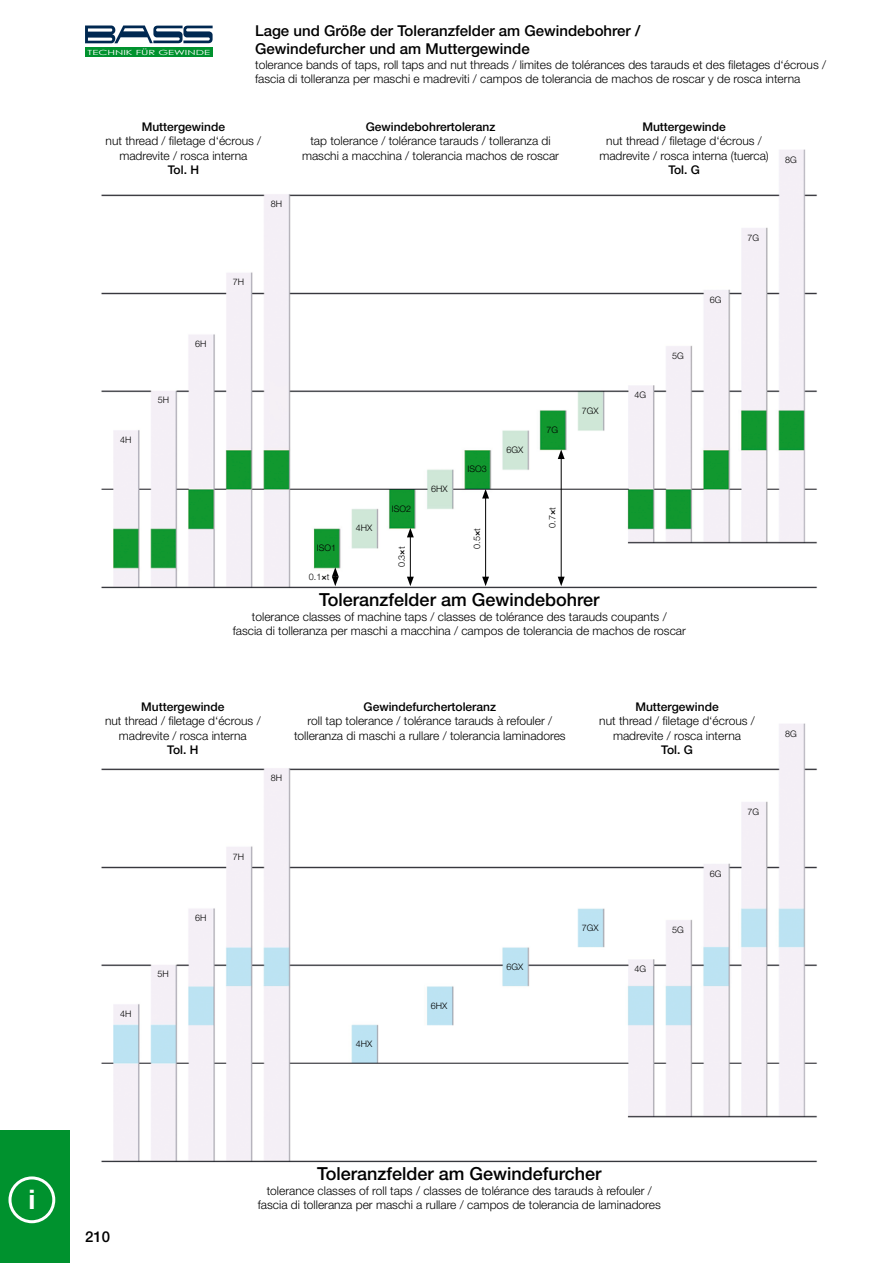
<style>
.page{position:relative;width:893px;height:1263px;background:#fff}
.page>*{position:absolute;margin:0;border:0;box-sizing:border-box;transform-origin:0 0}
.t1{font:700 27px "Helvetica Neue LT Std";color:#fff}
.t2{font:500 18px "Helvetica Neue LT Std";color:#000}
.t3{font:500 15px/18px "Helvetica Neue LT Std";color:#000}
.t4{font:300 12px/14.4px "Helvetica Neue LT Std";color:#000;text-align:center}
.t5{font:500 12px "Helvetica Neue LT Std";color:#000}
.t6{font:300 9px "Helvetica Neue LT Std";color:#000}
.t7{font:7.05px "Century Gothic";color:#fff;scale:1.58 1}
.s1{font-weight:500}
</style>
<div class="page">
<div style="left:85px;top:47px;width:128px;height:10px;background:#00922e"></div>
<svg style="left:85px;top:26px;width:128px;height:17px"></svg>
<div style="left:0;top:1130px;width:70px;height:133px;background:#00922e"></div>
<div style="left:9px;top:1176px;width:46px;height:47px;border:3px solid #fff;border-radius:50%"></div>
<img style="left:101px;top:149px;width:716px;height:440px">
<img style="left:101px;top:723px;width:716px;height:440px">
<hr style="left:561px;top:457px;width:1px;height:122px;background:#000">
<svg style="left:558px;top:449px;width:7px;height:10px"></svg>
<svg style="left:558px;top:577px;width:7px;height:9px"></svg>
<hr style="left:485px;top:496px;width:1px;height:83px;background:#000">
<svg style="left:482px;top:489px;width:7px;height:9px"></svg>
<svg style="left:482px;top:577px;width:7px;height:9px"></svg>
<hr style="left:410px;top:535px;width:1px;height:44px;background:#000">
<svg style="left:407px;top:528px;width:7px;height:9px"></svg>
<svg style="left:407px;top:577px;width:7px;height:9px"></svg>
<svg style="left:332px;top:567px;width:7px;height:19px"></svg>
<h1 class="t1" style="left:29px;top:1183px;width:8px">i</h1>
<p class="t7" style="left:88px;top:47px;width:79px">TECHNIK FÜR GEWINDE</p>
<p class="t3" style="left:255px;top:22px;width:387px">Lage und Größe der Toleranzfelder am Gewindebohrer /<br>Gewindefurcher und am Muttergewinde</p>
<p class="t4" style="left:255px;top:57px;width:573px;text-align:left">tolerance bands of taps, roll taps and nut threads / limites de tolérances des tarauds et des filetages d‘écrous / fascia di tolleranza per maschi e madreviti / campos de tolerancia de machos de roscar y de rosca interna</p>
<p class="t5" style="left:142px;top:120px;width:85px">Muttergewinde</p>
<p class="t4" style="left:106px;top:134px;width:157px">nut thread / filetage d‘écrous / madrevite / rosca interna</p>
<p class="t5" style="left:168px;top:163px;width:33px">Tol. H</p>
<p class="t6" style="left:271px;top:199px;width:13px">8H</p>
<p class="t5" style="left:366px;top:120px;width:131px">Gewindebohrertoleranz</p>
<p class="t4" style="left:302px;top:134px;width:258px">tap tolerance / tolérance tarauds / tolleranza di maschi a macchina / tolerancia machos de roscar</p>
<p class="t6" style="left:120px;top:434px;width:13px">4H</p>
<p class="t6" style="left:158px;top:395px;width:13px">5H</p>
<p class="t6" style="left:195px;top:338px;width:13px">6H</p>
<p class="t6" style="left:233px;top:277px;width:13px">7H</p>
<p class="t6" style="left:317px;top:542px;width:21px">ISO1</p>
<p class="t6" style="left:309px;top:571px;width:22px">0.1<span class="s1">×</span>t</p>
<p class="t6" style="left:356px;top:523px;width:18px">4HX</p>
<p class="t6" style="left:392px;top:503px;width:21px">ISO2</p>
<p class="t6" style="left:396px;top:567px;width:22px;rotate:-90deg">0.3<span class="s1">×</span>t</p>
<p class="t6" style="left:431px;top:483px;width:18px">6HX</p>
<p class="t6" style="left:467px;top:464px;width:21px">ISO3</p>
<p class="t6" style="left:471px;top:549px;width:22px;rotate:-90deg">0.5<span class="s1">×</span>t</p>
<p class="t6" style="left:506px;top:444px;width:18px">6GX</p>
<p class="t6" style="left:547px;top:424px;width:13px">7G</p>
<p class="t6" style="left:547px;top:528px;width:22px;rotate:-90deg">0.7<span class="s1">×</span>t</p>
<p class="t5" style="left:642px;top:120px;width:85px">Muttergewinde</p>
<p class="t4" style="left:599px;top:134px;width:171px">nut thread / filetage d‘écrous / madrevite / rosca interna (tuerca)</p>
<p class="t5" style="left:668px;top:163px;width:33px">Tol. G</p>
<p class="t6" style="left:582px;top:405px;width:18px">7GX</p>
<p class="t6" style="left:635px;top:389px;width:13px">4G</p>
<p class="t6" style="left:672px;top:350px;width:13px">5G</p>
<p class="t6" style="left:710px;top:294px;width:13px">6G</p>
<p class="t6" style="left:747px;top:232px;width:13px">7G</p>
<h2 class="t2" style="left:319px;top:589px;width:282px">Toleranzfelder am Gewindebohrer</h2>
<p class="t4" style="left:233px;top:609px;width:455px">tolerance classes of machine taps / classes de tolérance des tarauds coupants /<br>fascia di tolleranza per maschi a macchina / campos de tolerancia de machos de roscar</p>
<p class="t6" style="left:785px;top:154px;width:13px">8G</p>
<p class="t5" style="left:141px;top:699px;width:85px">Muttergewinde</p>
<p class="t4" style="left:105px;top:713px;width:157px">nut thread / filetage d‘écrous / madrevite / rosca interna</p>
<p class="t5" style="left:167px;top:742px;width:33px">Tol. H</p>
<p class="t6" style="left:271px;top:772px;width:13px">8H</p>
<p class="t5" style="left:364px;top:699px;width:134px">Gewindefurchertoleranz</p>
<p class="t4" style="left:294px;top:713px;width:273px">roll tap tolerance / tolérance tarauds à refouler / tolleranza di maschi a rullare / tolerancia laminadores</p>
<p class="t6" style="left:120px;top:1008px;width:13px">4H</p>
<p class="t6" style="left:158px;top:968px;width:13px">5H</p>
<p class="t6" style="left:195px;top:912px;width:13px">6H</p>
<p class="t6" style="left:233px;top:851px;width:13px">7H</p>
<p class="t6" style="left:356px;top:1038px;width:18px">4HX</p>
<p class="t6" style="left:431px;top:1000px;width:18px">6HX</p>
<p class="t6" style="left:507px;top:961px;width:18px">6GX</p>
<p class="t5" style="left:635px;top:699px;width:85px">Muttergewinde</p>
<p class="t4" style="left:599px;top:713px;width:157px">nut thread / filetage d‘écrous / madrevite / rosca interna</p>
<p class="t5" style="left:661px;top:742px;width:33px">Tol. G</p>
<p class="t6" style="left:582px;top:922px;width:18px">7GX</p>
<p class="t6" style="left:635px;top:963px;width:13px">4G</p>
<p class="t6" style="left:672px;top:924px;width:13px">5G</p>
<p class="t6" style="left:710px;top:868px;width:13px">6G</p>
<p class="t6" style="left:747px;top:806px;width:13px">7G</p>
<p class="t6" style="left:785px;top:728px;width:13px">8G</p>
<p class="t3" style="left:85px;top:1227px;width:27px">210</p>
<h2 class="t2" style="left:317px;top:1163px;width:286px">Toleranzfelder am Gewindefurcher</h2>
<p class="t4" style="left:258px;top:1183px;width:405px">tolerance classes of roll taps / classes de tolérance des tarauds à refouler / fascia di tolleranza per maschi a rullare / campos de tolerancia de laminadores</p>
</div>
